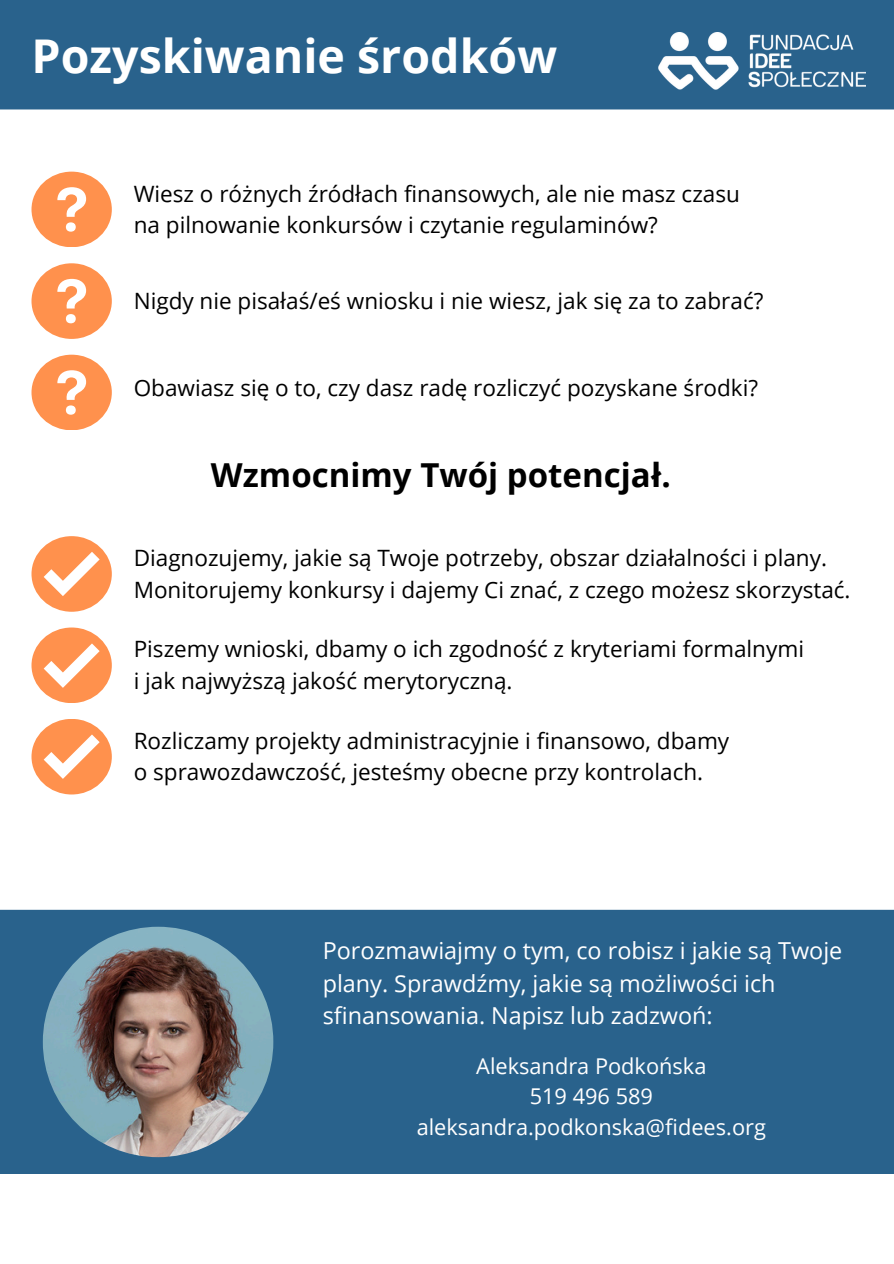
<style>
.page{position:relative;width:894px;height:1264px;background:#fff}
.page>*{position:absolute;margin:0;border:0;box-sizing:border-box;transform-origin:0 0}
.t1{font:700 46.5px "Open Sans";color:#fff}
.t2{font:700 33px "Open Sans";color:#000}
.t3{font:23.4px/32.7px "Open Sans";color:#fff}
.t4{font:22.5px/31.5px "Open Sans";color:#000}
.t5{font:21.75px "Open Sans";color:#fff}
</style>
<div class="page">
<div style="left:0;top:0;width:893px;height:110px;background:#29628c"></div>
<img style="left:658px;top:32px;width:207px;height:58px">
<div style="left:0;top:909px;width:893px;height:265px;background:#29628c"></div>
<img style="left:43px;top:926px;width:230px;height:231px;border-radius:50%">
<div style="left:31px;top:172px;width:81px;height:75px;background:#ff914d;border-radius:50%"></div>
<div style="left:31px;top:263px;width:81px;height:76px;background:#ff914d;border-radius:50%"></div>
<div style="left:31px;top:355px;width:81px;height:75px;background:#ff914d;border-radius:50%"></div>
<svg style="left:57px;top:187px;width:29px;height:45px"></svg>
<svg style="left:57px;top:279px;width:29px;height:44px"></svg>
<svg style="left:57px;top:370px;width:29px;height:45px"></svg>
<div style="left:31px;top:536px;width:81px;height:75px;background:#ff914d;border-radius:50%"></div>
<div style="left:31px;top:627px;width:81px;height:76px;background:#ff914d;border-radius:50%"></div>
<div style="left:31px;top:719px;width:81px;height:75px;background:#ff914d;border-radius:50%"></div>
<svg style="left:44px;top:552px;width:56px;height:44px"></svg>
<svg style="left:44px;top:643px;width:56px;height:45px"></svg>
<svg style="left:44px;top:734px;width:56px;height:45px"></svg>
<p class="t1" style="left:31px;top:23px;width:527px">Pozyskiwanie środków</p>
<p class="t4" style="left:134px;top:177px;width:607px">Wiesz o różnych źródłach finansowych, ale nie masz czasu</p>
<p class="t4" style="left:134px;top:208px;width:525px">na pilnowanie konkursów i czytanie regulaminów?</p>
<p class="t4" style="left:134px;top:284px;width:631px">Nigdy nie pisałaś/eś wniosku i nie wiesz, jak się za to zabrać?</p>
<h2 class="t4" style="left:134px;top:371px;width:625px">Obawiasz się o to, czy dasz radę rozliczyć pozyskane środki?</h2>
<p class="t2" style="left:211px;top:451px;width:461px">Wzmocnimy Twój potencjał.</p>
<p class="t4" style="left:134px;top:541px;width:718px">Diagnozujemy, jakie są Twoje potrzeby, obszar działalności i plany.<br>Monitorujemy konkursy i dajemy Ci znać, z czego możesz skorzystać.</p>
<p class="t4" style="left:134px;top:633px;width:671px">Piszemy wnioski, dbamy o ich zgodność z kryteriami formalnymi</p>
<p class="t4" style="left:134px;top:664px;width:380px">i jak najwyższą jakość merytoryczną.</p>
<p class="t4" style="left:134px;top:724px;width:597px">Rozliczamy projekty administracyjnie i finansowo, dbamy</p>
<p class="t4" style="left:134px;top:755px;width:571px">o sprawozdawczość, jesteśmy obecne przy kontrolach.</p>
<p class="t3" style="left:322px;top:933px;width:521px">Porozmawiajmy o tym, co robisz i jakie są Twoje plany. Sprawdźmy, jakie są możliwości ich sfinansowania. Napisz lub zadzwoń:</p>
<h1 class="t5" style="left:476px;top:1050px;width:232px">Aleksandra Podkońska</h1>
<p class="t5" style="left:529px;top:1081px;width:125px">519 496 589</p>
<p class="t5" style="left:416px;top:1111px;width:351px">aleksandra.podkonska@fidees.org</p>
</div>
